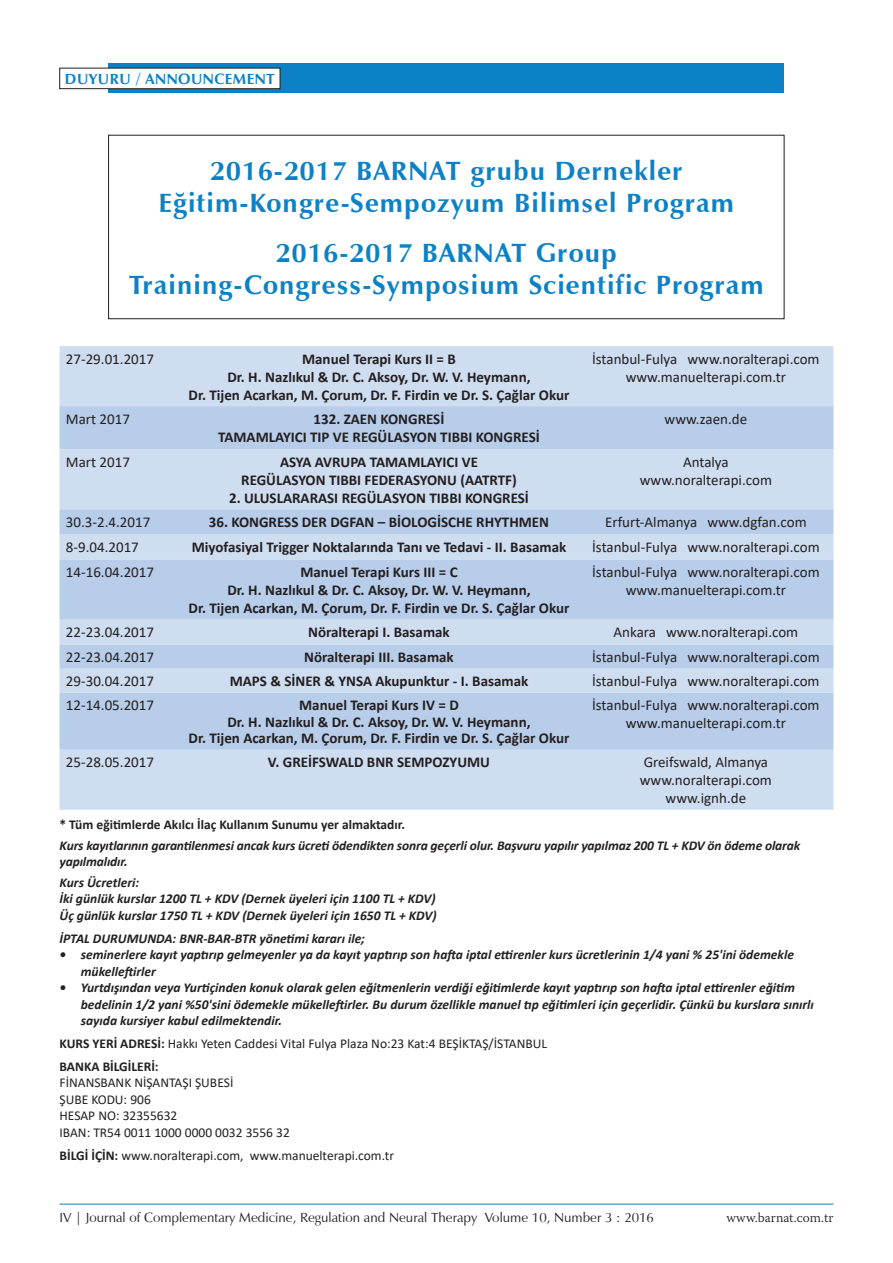
<style>
.page{position:relative;width:893px;height:1263px;background:#fff}
.page>*{position:absolute;margin:0;border:0;box-sizing:border-box;transform-origin:0 0}
.t1{font:27px/32.4px "Zapf Humnst BT Bold";letter-spacing:.04em;color:#0c81c5;text-align:center}
.t2{font:700 15px/18px "Calibri";color:#231f20;text-align:center}
.t3{font:15px/18px "Calibri";color:#231f20;text-align:center}
.t4{font:15px "Zapf Humnst BT Bold";letter-spacing:.03em;color:#0c81c5}
.t5{font:italic 700 13.5px/16.5px "Calibri";color:#231f20}
.t6{font:13.5px/16.5px "Calibri";color:#231f20}
.t7{font:13.5px "Zapf Humnst BT Roman";color:#231f20}
.t8{font:700 13.5px "Calibri";color:#231f20}
.t9{font:300 13.5px "Warnock Pro";color:#231f20}
.s1{font-weight:700}
</style>
<div class="page">
<hr style="left:60px;top:1204px;width:773px;height:1px;background:#0c81c5">
<div style="left:108px;top:64px;width:676px;height:29px;background:#0c81c5"></div>
<div style="left:60px;top:68px;width:220px;height:21px;background:#fff"></div>
<div style="left:60px;top:68px;width:220px;height:21px;border:1px solid #231f20"></div>
<div style="left:60px;top:346px;width:773px;height:464px;background:#cfddf0"></div>
<svg style="left:60px;top:406px;width:773px;height:344px;background:#c1d3eb"></svg>
<div style="left:108px;top:135px;width:676px;height:184px;border:1px solid #231f20"></div>
<p class="t4" style="left:65px;top:70px;width:211px">DUYURU / ANNOUNCEMENT</p>
<h1 class="t1" style="left:158px;top:154px;width:577px">2016-2017 BARNAT grubu Dernekler<br>Eğitim-Kongre-Sempozyum Bilimsel Program</h1>
<h1 class="t1" style="left:129px;top:236px;width:637px">2016-2017 BARNAT Group<br>Training-Congress-Symposium Scientific Program</h1>
<p class="t3" style="left:66px;top:350px;width:90px">27-29.01.2017</p>
<p class="t2" style="left:189px;top:351px;width:382px">Manuel Terapi Kurs II = B<br>Dr. H. Nazlıkul &amp; Dr. C. Aksoy, Dr. W. V. Heymann,<br>Dr. Tijen Acarkan, M. Çorum, Dr. F. Firdin ve Dr. S. Çağlar Okur</p>
<p class="t3" style="left:592px;top:350px;width:229px">İstanbul-Fulya www.noralterapi.com www.manuelterapi.com.tr</p>
<p class="t3" style="left:66px;top:410px;width:66px">Mart 2017</p>
<p class="t2" style="left:218px;top:411px;width:323px">132. ZAEN KONGRESİ<br>TAMAMLAYICI TIP VE REGÜLASYON TIBBI KONGRESİ</p>
<p class="t3" style="left:665px;top:410px;width:84px">www.zaen.de</p>
<p class="t3" style="left:66px;top:454px;width:66px">Mart 2017</p>
<p class="t2" style="left:241px;top:454px;width:277px">ASYA AVRUPA TAMAMLAYICI VE<br>REGÜLASYON TIBBI FEDERASYONU (AATRTF)</p>
<p class="t2" style="left:229px;top:490px;width:301px">2. ULUSLARARASI REGÜLASYON TIBBI KONGRESİ</p>
<p class="t3" style="left:640px;top:454px;width:134px">Antalya www.noralterapi.com</p>
<p class="t3" style="left:66px;top:514px;width:86px">30.3-2.4.2017</p>
<p class="t2" style="left:209px;top:514px;width:342px">36. KONGRESS DER DGFAN – BİOLOGİSCHE RHYTHMEN</p>
<p class="t3" style="left:605px;top:514px;width:203px">Erfurt-Almanya www.dgfan.com</p>
<p class="t3" style="left:66px;top:539px;width:74px">8-9.04.2017</p>
<p class="t2" style="left:192px;top:539px;width:376px">Miyofasiyal Trigger Noktalarında Tanı ve Tedavi - II. Basamak</p>
<p class="t3" style="left:592px;top:539px;width:229px">İstanbul-Fulya www.noralterapi.com</p>
<p class="t3" style="left:66px;top:564px;width:90px">14-16.04.2017</p>
<p class="t2" style="left:189px;top:564px;width:382px">Manuel Terapi Kurs III = C<br>Dr. H. Nazlıkul &amp; Dr. C. Aksoy, Dr. W. V. Heymann,<br>Dr. Tijen Acarkan, M. Çorum, Dr. F. Firdin ve Dr. S. Çağlar Okur</p>
<p class="t3" style="left:592px;top:564px;width:229px">İstanbul-Fulya www.noralterapi.com www.manuelterapi.com.tr</p>
<p class="t3" style="left:66px;top:624px;width:90px">22-23.04.2017</p>
<p class="t2" style="left:308px;top:624px;width:143px">Nöralterapi I. Basamak</p>
<p class="t3" style="left:614px;top:624px;width:186px">Ankara www.noralterapi.com</p>
<p class="t3" style="left:66px;top:649px;width:90px">22-23.04.2017</p>
<p class="t2" style="left:304px;top:649px;width:151px">Nöralterapi III. Basamak</p>
<p class="t3" style="left:592px;top:649px;width:229px">İstanbul-Fulya www.noralterapi.com</p>
<p class="t3" style="left:66px;top:673px;width:90px">29-30.04.2017</p>
<p class="t2" style="left:230px;top:673px;width:300px">MAPS &amp; SİNER &amp; YNSA Akupunktur - I. Basamak</p>
<p class="t3" style="left:592px;top:673px;width:229px">İstanbul-Fulya www.noralterapi.com</p>
<p class="t3" style="left:66px;top:697px;width:90px">12-14.05.2017</p>
<p class="t2" style="left:189px;top:698px;width:382px;line-height:16.5px">Manuel Terapi Kurs IV = D<br>Dr. H. Nazlıkul &amp; Dr. C. Aksoy, Dr. W. V. Heymann,<br>Dr. Tijen Acarkan, M. Çorum, Dr. F. Firdin ve Dr. S. Çağlar Okur</p>
<p class="t3" style="left:592px;top:697px;width:229px">İstanbul-Fulya www.noralterapi.com www.manuelterapi.com.tr</p>
<p class="t3" style="left:66px;top:754px;width:90px">25-28.05.2017</p>
<p class="t2" style="left:268px;top:754px;width:224px">V. GREİFSWALD BNR SEMPOZYUMU</p>
<p class="t3" style="left:640px;top:754px;width:134px">Greifswald, Almanya www.noralterapi.com www.ignh.de</p>
<p class="t8" style="left:60px;top:815px;width:347px">* Tüm eğitimlerde Akılcı İlaç Kullanım Sunumu yer almaktadır.</p>
<p class="t5" style="left:60px;top:836px;width:742px">Kurs kayıtlarının garantilenmesi ancak kurs ücreti ödendikten sonra geçerli olur. Başvuru yapılır yapılmaz 200 TL + KDV ön ödeme olarak yapılmalıdır.</p>
<p class="t5" style="left:60px;top:873px;width:379px">Kurs Ücretleri:<br>İki günlük kurslar 1200 TL + KDV (Dernek üyeleri için 1100 TL + KDV)<br>Üç günlük kurslar 1750 TL + KDV (Dernek üyeleri için 1650 TL + KDV)</p>
<p class="t5" style="left:60px;top:929px;width:307px">İPTAL DURUMUNDA: BNR-BAR-BTR yönetimi kararı ile;</p>
<p class="t5" style="left:81px;top:946px;width:715px;text-indent:-21px">• seminerlere kayıt yaptırıp gelmeyenler ya da kayıt yaptırıp son hafta iptal ettirenler kurs ücretlerinin 1/4 yani % 25'ini ödemekle mükelleftirler</p>
<p class="t5" style="left:81px;top:979px;width:734px;text-indent:-21px">• Yurtdışından veya Yurtiçinden konuk olarak gelen eğitmenlerin verdiği eğitimlerde kayıt yaptırıp son hafta iptal ettirenler eğitim bedelinin 1/2 yani %50'sini ödemekle mükelleftirler. Bu durum özellikle manuel tıp eğitimleri için geçerlidir. Çünkü bu kurslara sınırlı sayıda kursiyer kabul edilmektendir.</p>
<p class="t6" style="left:60px;top:1033px;width:489px;line-height:23px"><span class="s1">KURS YERİ ADRESİ:</span> Hakkı Yeten Caddesi Vital Fulya Plaza No:23 Kat:4 BEŞİKTAŞ/İSTANBUL<br><span class="s1">BANKA BİLGİLERİ:</span></p>
<p class="t6" style="left:60px;top:1075px;width:232px">FİNANSBANK NİŞANTAŞI ŞUBESİ<br>ŞUBE KODU: 906<br>HESAP NO: 32355632<br>IBAN: TR54 0011 1000 0000 0032 3556 32</p>
<p class="t6" style="left:60px;top:1148px;width:336px"><span class="s1">BİLGİ İÇİN:</span> www.noralterapi.com, www.manuelterapi.com.tr</p>
<p class="t7" style="left:60px;top:1209px;width:596px">IV | Journal of Complementary Medicine, Regulation and Neural Therapy Volume 10, Number 3 : 2016</p>
<p class="t9" style="left:726px;top:1209px;width:108px">www.barnat.com.tr</p>
</div>
